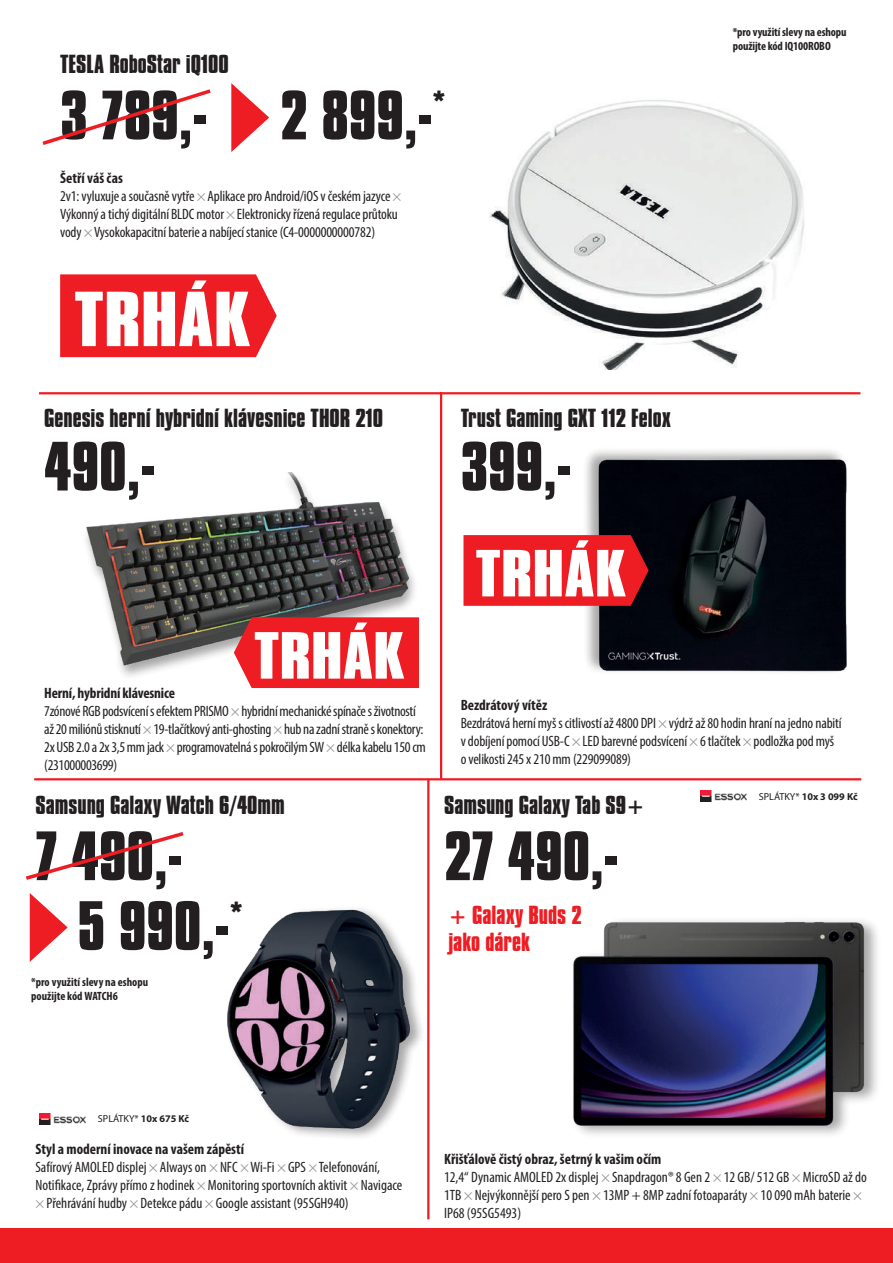
<style>
.page{position:relative;width:893px;height:1263px;background:#fff}
.page>*{position:absolute;margin:0;border:0;box-sizing:border-box;transform-origin:0 0}
.t1{font:700 67.05px "Compacta BT";color:#fff;scale:1.19 1}
.t2{font:700 60px/69.8px "Compacta BT";color:#231f20}
.t3{font:700 57.3px "Compacta BT";color:#fff;scale:1.19 1}
.t4{font:700 22.5px "Compacta BT";color:#231f20}
.t5{font:700 22.5px/27px "Compacta BT";color:#ee1d23}
.t6{font:condensed 15px/18px "Myriad Pro";letter-spacing:-.01em;color:#231f20}
.t7{font:700 condensed 12px/14.4px "Myriad Pro";letter-spacing:-.01em;color:#231f20}
.t8{font:700 10.2px "Myriad Pro";color:#231f20}
.t9{font:10.2px "Myriad Pro";color:#231f20}
.s1{font-weight:700}
.s2{color:#939598}
.s3{font-weight:400}
</style>
<div class="page">
<div style="left:0;top:1229px;width:893px;height:34px;background:#ee1d23"></div>
<hr style="left:34px;top:778px;width:827px;height:2px;background:#ee1d23">
<hr style="left:427px;top:779px;width:2px;height:440px;background:#ee1d23">
<hr style="left:39px;top:392px;width:821px;height:2px;background:#ee1d23">
<hr style="left:440px;top:392px;width:2px;height:387px;background:#ee1d23">
<img style="left:85px;top:472px;width:330px;height:205px">
<img style="left:586px;top:450px;width:261px;height:222px">
<img style="left:227px;top:885px;width:203px;height:269px">
<img style="left:573px;top:920px;width:304px;height:215px">
<img style="left:489px;top:100px;width:316px;height:270px">
<svg style="left:42px;top:89px;width:169px;height:56px"></svg>
<svg style="left:231px;top:83px;width:38px;height:69px"></svg>
<div style="left:234px;top:617px;width:185px;height:71px;background:#ee1d23"></div>
<svg style="left:463px;top:535px;width:186px;height:71px;background:#e31e24"></svg>
<svg style="left:26px;top:832px;width:158px;height:48px"></svg>
<svg style="left:30px;top:893px;width:38px;height:69px"></svg>
<img style="left:39px;top:1113px;width:46px;height:11px">
<img style="left:700px;top:791px;width:46px;height:11px">
<div style="left:60px;top:274px;width:217px;height:83px;background:#ee1d23"></div>
<h3 class="t4" style="left:60px;top:51px;width:170px">TESLA RoboStar iQ100</h3>
<h2 class="t2" style="left:60px;top:81px;width:387px">3 789,- 2 899,-<sup>*</sup></h2>
<p class="t6" style="left:60px;top:169px;width:343px"><span class="s1">Šetří váš čas<br></span>2v1: vyluxuje a současně vytře <span class="s2">×</span> Aplikace pro Android/iOS v českém jazyce <span class="s2">× </span>Výkonný a tichý digitální BLDC motor <span class="s2">×</span> Elektronicky řízená regulace průtoku vody <span class="s2">×</span> Vysokokapacitní baterie a nabíjecí stanice (C4-0000000000782)</p>
<h1 class="t1" style="left:74px;top:279px;width:150px">TRHÁK</h1>
<h3 class="t4" style="left:44px;top:405px;width:341px">Genesis herní hybridní klávesnice THOR 210</h3>
<h3 class="t4" style="left:461px;top:405px;width:212px">Trust Gaming GXT 112 Felox</h3>
<h2 class="t2" style="left:44px;top:432px;width:112px">490,-</h2>
<h2 class="t2" style="left:461px;top:432px;width:112px">399,-</h2>
<h3 class="t3" style="left:254px;top:621px;width:128px">TRHÁK</h3>
<h3 class="t3" style="left:475px;top:539px;width:128px">TRHÁK</h3>
<p class="t7" style="left:733px;top:24px;width:115px">*pro využití slevy na eshopu použijte kód IQ100ROBO</p>
<p class="t6" style="left:44px;top:683px;width:383px"><span class="s1">Herní, hybridní klávesnice<br></span>7zónové RGB podsvícení s efektem PRISMO <span class="s2">×</span> hybridní mechanické spínače s životností až 20 miliónů stisknutí <span class="s2">×</span> 19-tlačítkový anti-ghosting <span class="s2">×</span> hub na zadní straně s konektory:<br>2x USB 2.0 a 2x 3,5 mm jack <span class="s2">×</span> programovatelná s pokročilým SW <span class="s2">×</span> délka kabelu 150 cm (231000003699)</p>
<h3 class="t4" style="left:35px;top:791px;width:251px">Samsung Galaxy Watch 6/40mm</h3>
<h2 class="t2" style="left:78px;top:822px;width:167px;text-indent:-42px">7 490,-<br>5 990,-<sup>*</sup></h2>
<p class="t7" style="left:31px;top:974px;width:118px">*pro využití slevy na eshopu použijte kód WATCH6</p>
<p class="t6" style="left:461px;top:696px;width:382px"><span class="s1">Bezdrátový vítěz<br></span>Bezdrátová herní myš s citlivostí až 4800 DPI <span class="s2">×</span> výdrž až 80 hodin hraní na jedno nabití v dobíjení pomocí USB-C <span class="s2">×</span> LED barevné podsvícení <span class="s2">×</span> 6 tlačítek <span class="s2">×</span> podložka pod myš o velikosti 245 x 210 mm (229099089)</p>
<h3 class="t4" style="left:444px;top:791px;width:202px">Samsung Galaxy Tab S9+</h3>
<h2 class="t2" style="left:444px;top:822px;width:176px">27 490,-</h2>
<h3 class="t5" style="left:448px;top:901px;width:135px">+ Galaxy Buds 2 jako dárek</h3>
<p class="t8" style="left:759px;top:790px;width:100px"><span class="s3">SPLÁTKY*</span> 10x 3 099 Kč</p>
<p class="t9" style="left:98px;top:1112px;width:93px">SPLÁTKY* <span class="s1">10x 675 Kč</span></p>
<p class="t6" style="left:35px;top:1140px;width:368px"><span class="s1">Styl a moderní inovace na vašem zápěstí<br></span>Safírový AMOLED displej <span class="s2">×</span> Always on <span class="s2">×</span> NFC <span class="s2">×</span> Wi-Fi <span class="s2">×</span> GPS <span class="s2">×</span> Telefonování, Notifikace, Zprávy přímo z hodinek <span class="s2">×</span> Monitoring sportovních aktivit <span class="s2">×</span> Navigace <span class="s2">×</span> Přehrávání hudby <span class="s2">×</span> Detekce pádu <span class="s2">×</span> Google assistant (95SGH940)</p>
<p class="t6" style="left:444px;top:1149px;width:424px"><span class="s1">Křišťálově čistý obraz, šetrný k vašim očím<br></span>12,4“ Dynamic AMOLED 2x displej <span class="s2">×</span> Snapdragon® 8 Gen 2 <span class="s2">×</span> 12 GB/ 512 GB <span class="s2">×</span> MicroSD až do 1TB <span class="s2">×</span> Nejvýkonnější pero S pen <span class="s2">×</span> 13MP + 8MP zadní fotoaparáty <span class="s2">×</span> 10 090 mAh baterie <span class="s2">× </span>IP68 (95SG5493)</p>
</div>
